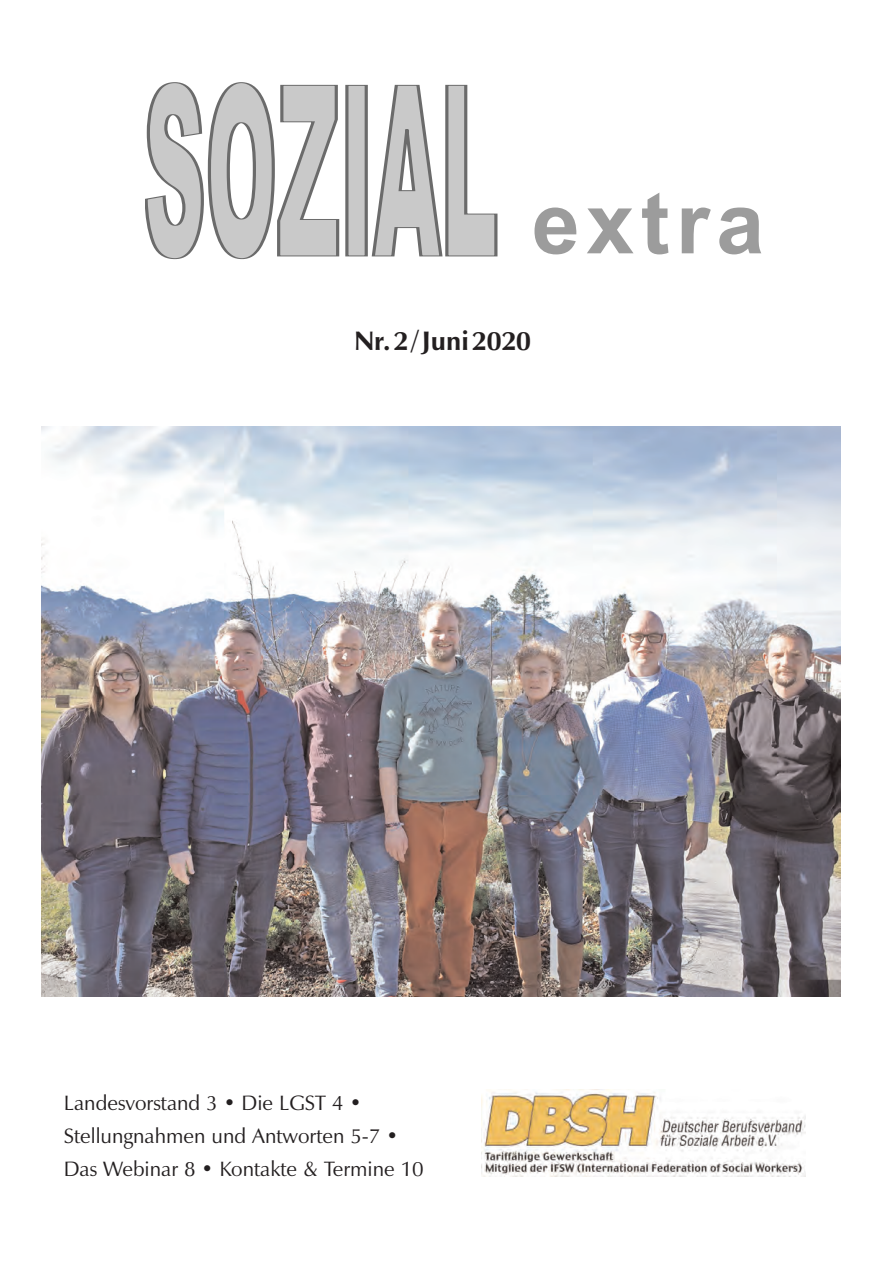
<style>
.page{position:relative;width:893px;height:1263px;background:#fff}
.page>*{position:absolute;margin:0;border:0;box-sizing:border-box;transform-origin:0 0}
.t1{font:700 86.4px "Arial";color:#9c9c9c}
.t2{font:700 27px "Zapf Humanist 601 BT";color:#231f20}
.t3{font:21px/33px "Zapf Humanist 601 BT";color:#231f20}
</style>
<div class="page">
<svg style="left:145px;top:83px;width:195px;height:177px"></svg>
<div style="left:347px;top:85px;width:19px;height:171px;background:#c9c9c9"></div>
<div style="left:346px;top:84px;width:21px;height:173px;border:2px solid #6b6b6b"></div>
<svg style="left:371px;top:84px;width:127px;height:173px"></svg>
<img style="left:482px;top:1089px;width:324px;height:87px">
<img style="left:41px;top:427px;width:799px;height:569px">
<h1 class="t1" style="left:532px;top:166px;width:234px">extra</h1>
<p class="t2" style="left:354px;top:329px;width:178px">Nr.2/Juni2020</p>
<p class="t3" style="left:64px;top:1088px;width:361px">Landesvorstand 3 • Die LGST 4 •<br>Stellungnahmen und Antworten 5-7 •<br>Das Webinar 8 • Kontakte &amp; Termine 10</p>
</div>
